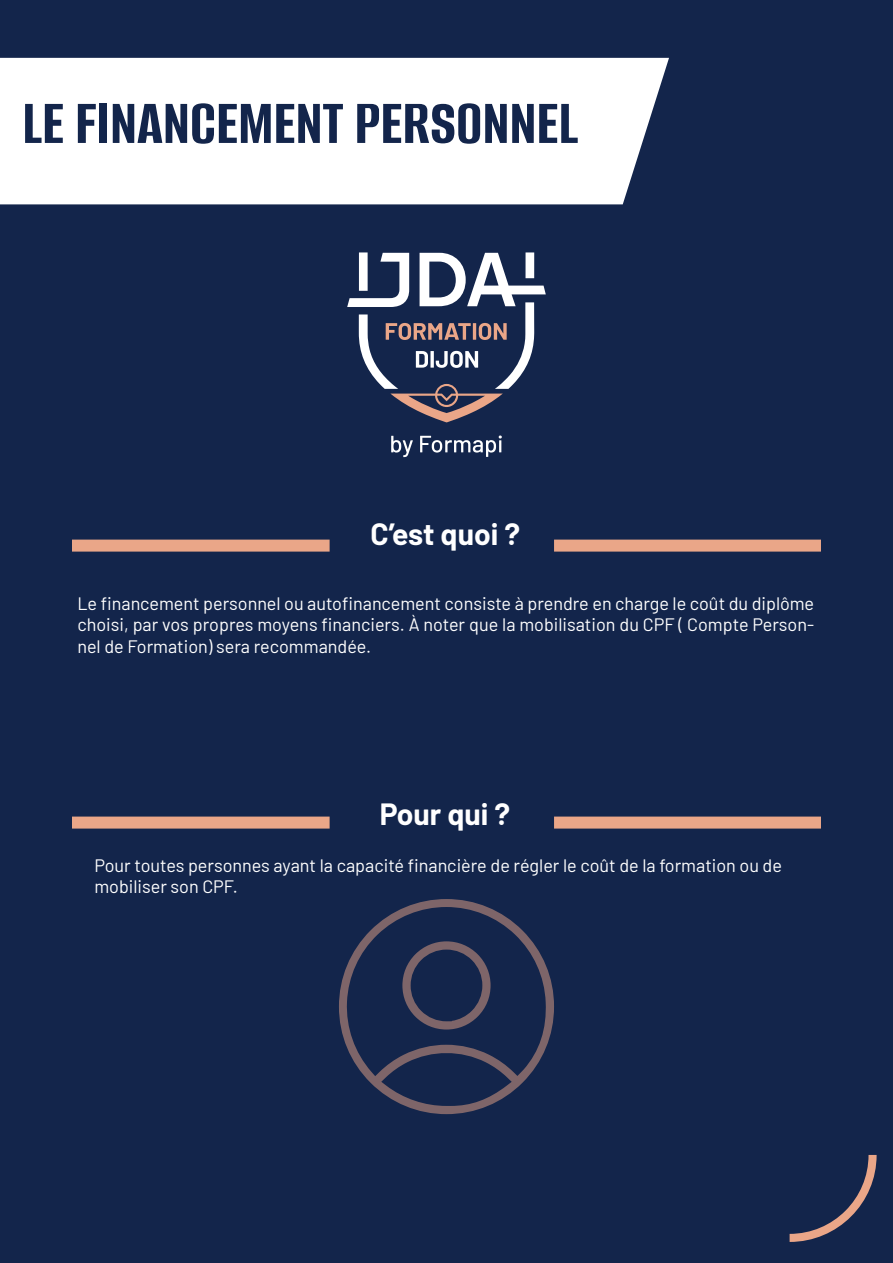
<style>
.page{position:relative;width:893px;height:1263px;background:#13254b}
.page>*{position:absolute;margin:0;border:0;box-sizing:border-box;transform-origin:0 0}
.t1{font:100 66px "Alumni Sans";color:#13254b}
.t2{font:700 30px "Barlow";color:#fff}
.t3{font:18px/21.6px "Barlow";color:#fff;text-align:justify}
</style>
<div class="page">
<div style="left:0;top:58px;width:669px;height:146px;background:#fff"></div>
<div style="left:72px;top:540px;width:258px;height:12px;background:#eaa688"></div>
<div style="left:72px;top:816px;width:258px;height:12px;background:#eaa688"></div>
<div style="left:554px;top:540px;width:267px;height:12px;background:#eaa688"></div>
<div style="left:554px;top:816px;width:267px;height:12px;background:#eaa688"></div>
<svg style="left:339px;top:899px;width:215px;height:215px"></svg>
<svg style="left:402px;top:941px;width:89px;height:88px"></svg>
<svg style="left:790px;top:1155px;width:87px;height:87px"></svg>
<svg style="left:347px;top:253px;width:199px;height:169px"></svg>
<svg style="left:391px;top:436px;width:22px;height:21px"></svg>
<svg style="left:420px;top:435px;width:82px;height:22px"></svg>
<h1 class="t1" style="left:22px;top:90px;width:557px">LE FINANCEMENT PERSONNEL</h1>
<h2 class="t2" style="left:370px;top:512px;width:151px">C’est quoi ?</h2>
<p class="t3" style="left:77px;top:591px;width:738px">Le financement personnel ou autofinancement consiste à prendre en charge le coût du diplôme choisi, par vos propres moyens financiers. À noter que la mobilisation du CPF ( Compte Person&shy;nel de Formation) sera recommandée.</p>
<h2 class="t2" style="left:380px;top:792px;width:132px">Pour qui ?</h2>
<p class="t3" style="left:94px;top:853px;width:689px">Pour toutes personnes ayant la capacité financière de régler le coût de la formation ou de mobiliser son CPF.</p>
</div>
